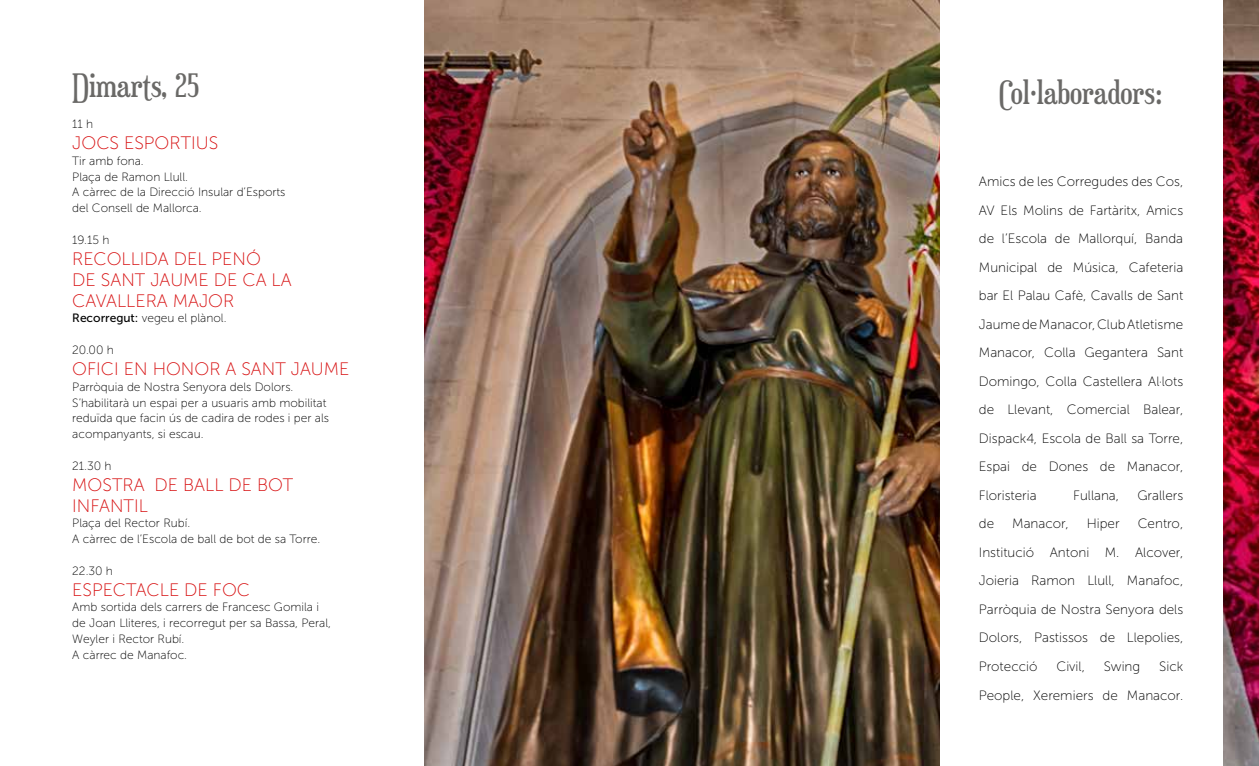
<style>
.page{position:relative;width:1259px;height:766px;background:#fff}
.page>*{position:absolute;margin:0;border:0;box-sizing:border-box;transform-origin:0 0}
.t1{font:31.5px "Euphorigenic";color:#6a6967}
.t2{font:18px/21px "Museo Sans 100";color:#d60a0b}
.t3{font:13.5px/28.5px "Museo Sans 100";color:#000;text-align:justify}
.t4{font:12px/15.8px "Museo Sans 100";color:#000}
.s1{font-family:"Museo Sans 500"}
</style>
<div class="page">
<img style="left:424px;top:0;width:835px;height:765px">
<div style="left:940px;top:0;width:282px;height:765px;background:#fff"></div>
<h1 class="t1" style="left:72px;top:66px;width:128px">Dimarts, 25</h1>
<p class="t4" style="left:72px;top:116px;width:22px">11 h</p>
<h2 class="t2" style="left:72px;top:132px;width:147px">JOCS ESPORTIUS</h2>
<p class="t4" style="left:72px;top:153px;width:215px">Tir amb fona.<br>Plaça de Ramon Llull.<br>A càrrec de la Direcció Insular d’Esports del Consell de Mallorca.</p>
<p class="t4" style="left:72px;top:232px;width:39px">19.15 h</p>
<h2 class="t2" style="left:72px;top:248px;width:221px">RECOLLIDA DEL PENÓ<br>DE SANT JAUME DE CA LA<br>CAVALLERA MAJOR</h2>
<p class="t4" style="left:72px;top:310px;width:156px"><span class="s1">Recorregut:</span> vegeu el plànol.</p>
<p class="t4" style="left:72px;top:342px;width:43px">20.00 h</p>
<h2 class="t2" style="left:72px;top:358px;width:279px">OFICI EN HONOR A SANT JAUME</h2>
<p class="t4" style="left:72px;top:379px;width:258px">Parròquia de Nostra Senyora dels Dolors.<br>S’habilitarà un espai per a usuaris amb mobilitat reduïda que facin ús de cadira de rodes i per als acompanyants, si escau.</p>
<p class="t4" style="left:72px;top:457px;width:41px">21.30 h</p>
<h2 class="t2" style="left:72px;top:474px;width:222px">MOSTRA DE BALL DE BOT<br>INFANTIL</h2>
<p class="t4" style="left:72px;top:515px;width:249px">Plaça del Rector Rubí.<br>A càrrec de l’Escola de ball de bot de sa Torre.</p>
<p class="t4" style="left:72px;top:562px;width:42px">22.30 h</p>
<h2 class="t2" style="left:72px;top:579px;width:179px">ESPECTACLE DE FOC</h2>
<p class="t4" style="left:72px;top:599px;width:260px">Amb sortida dels carrers de Francesc Gomila i de Joan Lliteres, i recorregut per sa Bassa, Peral, Weyler i Rector Rubí.<br>A càrrec de Manafoc.</p>
<h1 class="t1" style="left:999px;top:73px;width:165px">Col·laboradors:</h1>
<p class="t3" style="left:979px;top:167px;width:206px">Amics de les Corregudes des Cos, AV Els Molins de Fartàritx, Amics de l’Escola de Mallorquí, Banda Municipal de Música, Cafeteria bar El Palau Cafè, Cavalls de Sant Jaume de Manacor, Club Atletisme Manacor, Colla Gegantera Sant Domingo, Colla Castellera Al·lots de Llevant, Comercial Balear, Dispack4, Escola de Ball sa Torre, Espai de Dones de Manacor, Floristeria</p>
<p class="t3" style="left:1073px;top:481px;width:47px">Fullana,</p>
<p class="t3" style="left:1137px;top:481px;width:47px">Grallers</p>
<p class="t3" style="left:979px;top:509px;width:206px;text-indent:159px">Centro, Institució Antoni M. Alcover, Joieria Ramon Llull, Manafoc, Parròquia de Nostra Senyora dels Dolors, Pastissos de Llepolies, Protecció</p>
<p class="t3" style="left:979px;top:509px;width:17px">de</p>
<p class="t3" style="left:1012px;top:509px;width:58px">Manacor,</p>
<p class="t3" style="left:1086px;top:509px;width:34px">Hiper</p>
<p class="t3" style="left:979px;top:652px;width:206px;text-align:right">Sick<br>People, Xeremiers de Manacor.</p>
<p class="t3" style="left:1056px;top:652px;width:30px">Civil,</p>
<p class="t3" style="left:1104px;top:652px;width:38px">Swing</p>
</div>
